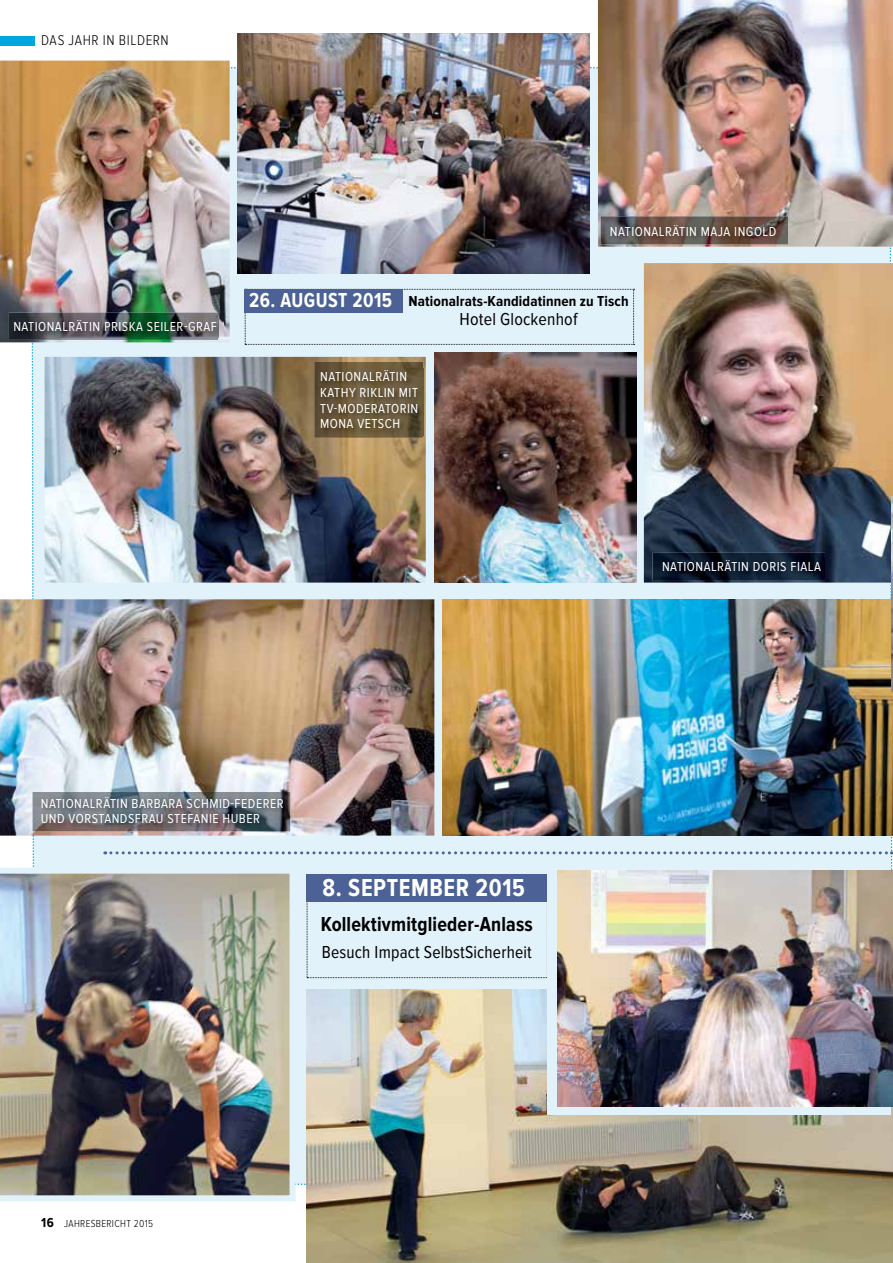
<style>
.page{position:relative;width:893px;height:1263px;background:#fff}
.page>*{position:absolute;margin:0;border:0;box-sizing:border-box;transform-origin:0 0}
.t1{font:700 25.5px "Proxima Nova Cond";letter-spacing:.025em;color:#fff;scale:.95 1}
.t2{font:700 21px "Proxima Nova Cond";letter-spacing:.01em;color:#000;scale:.96 1}
.t3{font:700 21px "Proxima Nova Cond";letter-spacing:.025em;color:#fff;scale:.93 1}
.t4{font:18px "Proxima Nova Cond";letter-spacing:.01em;color:#000}
.t5{font:700 15px "Proxima Nova Cond";letter-spacing:.01em;color:#000}
.t6{font:300 14.7px "Proxima Nova Cond";letter-spacing:.04em;color:#000}
.t7{font:13.5px/15.8px "Proxima Nova Cond";letter-spacing:.035em;color:#fff}
.t8{font:300 10.5px "Proxima Nova Cond";letter-spacing:.03em;color:#000}
.s1{font-weight:700;font-size:13.5px}
</style>
<div class="page">
<div style="left:0;top:36px;width:34px;height:9px;background:#00a7df"></div>
<img style="left:0;top:868px;width:296px;height:333px">
<img style="left:307px;top:1185px;width:586px;height:78px">
<img style="left:0;top:61px;width:230px;height:281px">
<img style="left:598px;top:0;width:295px;height:67px">
<img style="left:0;top:599px;width:31px;height:237px">
<img style="left:238px;top:34px;width:352px;height:33px">
<img style="left:9px;top:313px;width:22px;height:27px">
<img style="left:12px;top:318px;width:19px;height:20px">
<img style="left:31px;top:67px;width:862px;height:1118px">
<div style="left:307px;top:874px;width:241px;height:28px;background:#4c6296"></div>
<div style="left:548px;top:868px;width:343px;height:247px;background:#e2f2fa"></div>
<img style="left:557px;top:871px;width:336px;height:236px">
<p class="t6" style="left:41px;top:32px;width:129px">DAS JAHR IN BILDERN</p>
<p class="t7" style="left:13px;top:319px;width:205px">NATIONALRÄTIN PRISKA SEILER-GRAF</p>
<p class="t7" style="left:610px;top:223px;width:168px">NATIONALRÄTIN MAJA INGOLD</p>
<p class="t3" style="left:249px;top:288px;width:155px">26. AUGUST 2015</p>
<p class="t5" style="left:408px;top:292px;width:222px">Nationalrats-Kandidatinnen zu Tisch</p>
<p class="t4" style="left:460px;top:309px;width:120px">Hotel Glockenhof</p>
<p class="t7" style="left:320px;top:369px;width:100px">NATIONALRÄTIN<br>KATHY RIKLIN MIT<br>TV-MODERATORIN<br>MONA VETSCH</p>
<p class="t7" style="left:662px;top:559px;width:160px">NATIONALRÄTIN DORIS FIALA</p>
<p class="t7" style="left:41px;top:795px;width:244px">NATIONALRÄTIN BARBARA SCHMID-FEDERER<br>UND VORSTANDSFRAU STEFANIE HUBER</p>
<p class="t1" style="left:323px;top:873px;width:214px">8. SEPTEMBER 2015</p>
<p class="t2" style="left:321px;top:912px;width:222px">Kollektivmitglieder-Anlass</p>
<p class="t4" style="left:322px;top:942px;width:212px">Besuch Impact SelbstSicherheit</p>
<p class="t8" style="left:41px;top:1218px;width:114px"><span class="s1">16</span> JAHRESBERICHT 2015</p>
</div>
